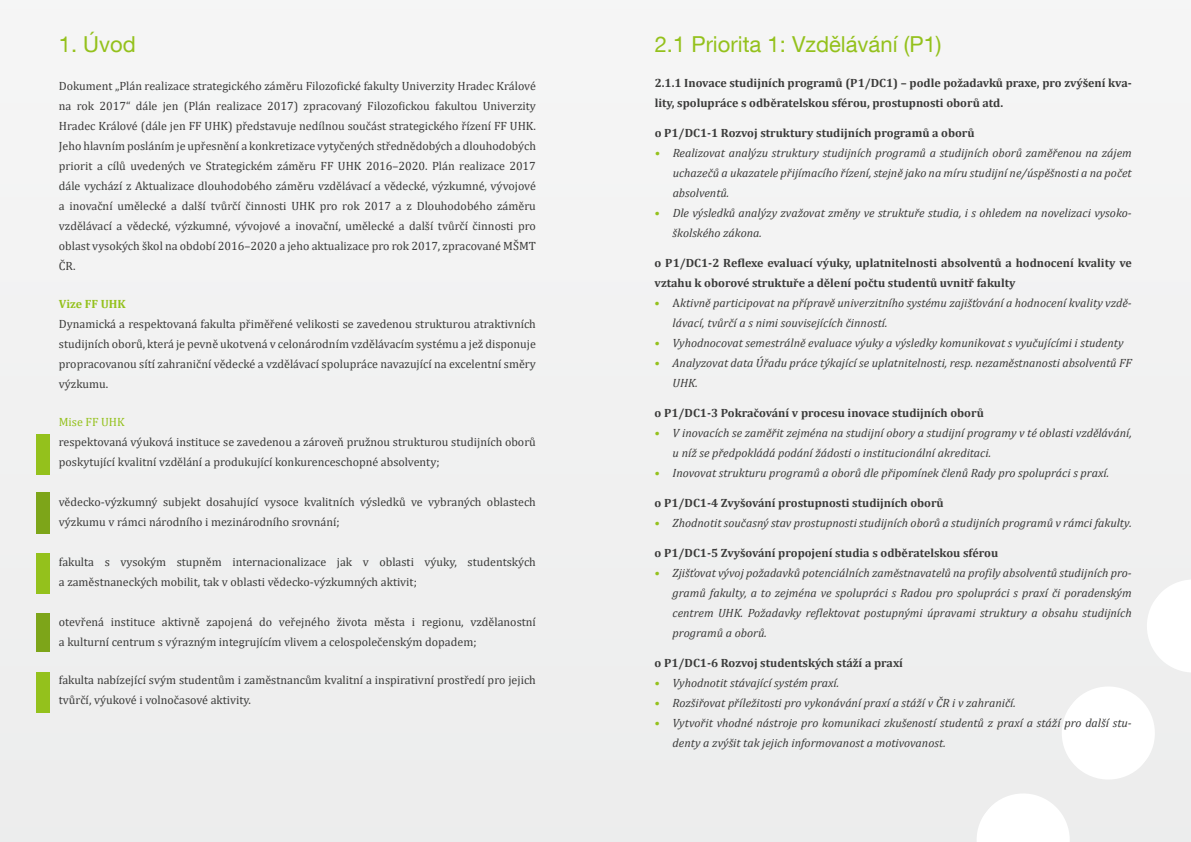
<style>
.page{position:relative;width:1191px;height:842px;background:#f1f1f1}
.page>*{position:absolute;margin:0;border:0;box-sizing:border-box;transform-origin:0 0}
.t1{font:22px "Helvetica Neue LT Com";color:#94c11c}
.t2{font:12px/20px "Cambria";color:#3b3b3a}
.t3{font:italic 12px/20px "Cambria";color:#3b3b3a}
.t4{font:700 12px/20px "Cambria";color:#3b3b3a}
.t5{font:700 12px "Cambria";color:#94c11c}
.t6{font:12px "Cambria";color:#94c11c}
.s1{color:#94c11c}
.s2{font-style:normal;color:#94c11c}
.s3{font-style:normal}
</style>
<div class="page">
<svg style="left:977px;top:580px;width:214px;height:262px"></svg>
<div style="left:36px;top:434px;width:14px;height:40px;background:#94c11c"></div>
<div style="left:36px;top:613px;width:14px;height:38px;background:#7da519"></div>
<div style="left:36px;top:493px;width:14px;height:41px;background:#7da519"></div>
<div style="left:36px;top:553px;width:14px;height:40px;background:#94c11c"></div>
<div style="left:36px;top:672px;width:14px;height:41px;background:#94c11c"></div>
<h1 class="t1" style="left:59px;top:30px;width:79px">1. Úvod</h1>
<p class="t2" style="left:59px;top:76px;width:478px;text-align:justify">Dokument „Plán realizace strategického záměru Filozofické fakulty Univerzity Hradec Králové na rok 2017“ dále jen (Plán realizace 2017) zpracovaný Filozofickou fakultou Univerzity Hradec Králové (dále jen FF UHK) představuje nedílnou součást strategického řízení FF UHK.<br>Jeho hlavním posláním je upřesnění a konkretizace vytyčených střednědobých a dlouhodobých priorit a cílů uvedených ve Strategickém záměru FF UHK 2016–2020. Plán realizace 2017 dále vychází z Aktualizace dlouhodobého záměru vzdělávací a vědecké, výzkumné, vývojové a inovační umělecké a další tvůrčí činnosti UHK pro rok 2017 a z Dlouhodobého záměru vzdělávací a vědecké, výzkumné, vývojové a inovační, umělecké a další tvůrčí činnosti pro oblast vysokých škol na období 2016–2020 a jeho aktualizace pro rok 2017, zpracované MŠMT ČR.</p>
<p class="t5" style="left:59px;top:295px;width:68px">Vize FF UHK</p>
<p class="t2" style="left:59px;top:314px;width:478px;text-align:justify">Dynamická a respektovaná fakulta přiměřené velikosti se zavedenou strukturou atraktivních studijních oborů, která je pevně ukotvená v celonárodním vzdělávacím systému a jež disponuje propracovanou sítí zahraniční vědecké a vzdělávací spolupráce navazující na excelentní směry výzkumu.</p>
<p class="t6" style="left:59px;top:415px;width:67px">Mise FF UHK</p>
<p class="t2" style="left:59px;top:432px;width:478px">respektovaná výuková instituce se zavedenou a zároveň pružnou strukturou studijních oborů poskytující kvalitní vzdělání a produkující konkurenceschopné absolventy;</p>
<p class="t2" style="left:59px;top:492px;width:478px">vědecko-výzkumný subjekt dosahující vysoce kvalitních výsledků ve vybraných oblastech výzkumu v rámci národního i mezinárodního srovnání;</p>
<p class="t2" style="left:59px;top:552px;width:478px">fakulta s vysokým stupněm internacionalizace jak v oblasti výuky, studentských a zaměstnaneckých mobilit, tak v oblasti vědecko-výzkumných aktivit;</p>
<p class="t2" style="left:59px;top:612px;width:478px">otevřená instituce aktivně zapojená do veřejného života města i regionu, vzdělanostní a kulturní centrum s výrazným integrujícím vlivem a celospolečenským dopadem;</p>
<p class="t2" style="left:59px;top:670px;width:478px">fakulta nabízející svým studentům i zaměstnancům kvalitní a inspirativní prostředí pro jejich tvůrčí, výukové i volnočasové aktivity.</p>
<h1 class="t1" style="left:654px;top:30px;width:288px">2.1 Priorita 1: Vzdělávání (P1)</h1>
<p class="t4" style="left:654px;top:72px;width:478px">2.1.1 Inovace studijních programů (P1/DC1) – podle požadavků praxe, pro zvýšení kva&shy;lity, spolupráce s odběratelskou sférou, prostupnosti oborů atd.</p>
<p class="t4" style="left:654px;top:122px;width:321px">o P1/DC1-1 Rozvoj struktury studijních programů a oborů</p>
<p class="t3" style="left:672px;top:142px;width:460px;text-align:justify;text-indent:-18px"><span class="s1">•</span> Realizovat analýzu struktury studijních programů a studijních oborů zaměřenou na zájem uchazečů a ukazatele přijímacího řízení, stejně jako na míru studijní ne/úspěšnosti a na počet absolventů.</p>
<p class="t3" style="left:672px;top:202px;width:460px;text-indent:-18px"><span class="s1">•</span> Dle výsledků analýzy zvažovat změny ve struktuře studia, i s ohledem na novelizaci vysoko&shy;školského zákona.</p>
<p class="t4" style="left:654px;top:252px;width:478px">o P1/DC1-2 Reflexe evaluací výuky, uplatnitelnosti absolventů a hodnocení kvality ve vztahu k oborové struktuře a dělení počtu studentů uvnitř fakulty</p>
<p class="t3" style="left:672px;top:292px;width:460px;text-indent:-18px"><span class="s2">•</span> <span class="s3">A</span>ktivně participovat na přípravě univerzitního systému zajišťování a hodnocení kvality vzdě&shy;lávací, tvůrčí a s nimi souvisejících činností.</p>
<p class="t3" style="left:654px;top:332px;width:470px"><span class="s1">•</span> Vyhodnocovat semestrálně evaluace výuky a výsledky komunikovat s vyučujícími i studenty</p>
<p class="t3" style="left:672px;top:352px;width:460px;text-indent:-18px"><span class="s1">•</span> Analyzovat data Úřadu práce týkající se uplatnitelnosti, resp. nezaměstnanosti absolventů FF<br>UHK.</p>
<p class="t4" style="left:654px;top:402px;width:331px">o P1/DC1-3 Pokračování v procesu inovace studijních oborů</p>
<p class="t3" style="left:672px;top:422px;width:460px;text-indent:-18px"><span class="s1">•</span> V inovacích se zaměřit zejména na studijní obory a studijní programy v té oblasti vzdělávání, u níž se předpokládá podání žádosti o institucionální akreditaci.</p>
<p class="t3" style="left:654px;top:462px;width:456px"><span class="s1">•</span> Inovovat strukturu programů a oborů dle připomínek členů Rady pro spolupráci s praxí.</p>
<p class="t4" style="left:654px;top:492px;width:291px">o P1/DC1-4 Zvyšování prostupnosti studijních oborů</p>
<p class="t3" style="left:654px;top:512px;width:478px"><span class="s1">•</span> Zhodnotit současný stav prostupnosti studijních oborů a studijních programů v rámci fakulty.</p>
<p class="t4" style="left:654px;top:542px;width:345px">o P1/DC1-5 Zvyšování propojení studia s odběratelskou sférou</p>
<p class="t3" style="left:672px;top:562px;width:460px;text-align:justify;text-indent:-18px"><span class="s1">•</span> Zjišťovat vývoj požadavků potenciálních zaměstnavatelů na profily absolventů studijních pro&shy;gramů fakulty, a to zejména ve spolupráci s Radou pro spolupráci s praxí či poradenským centrem UHK. Požadavky reflektovat postupnými úpravami struktury a obsahu studijních programů a oborů.</p>
<p class="t4" style="left:654px;top:652px;width:250px">o P1/DC1-6 Rozvoj studentských stáží a praxí</p>
<p class="t3" style="left:654px;top:672px;width:186px"><span class="s1">•</span> Vyhodnotit stávající systém praxí.</p>
<p class="t3" style="left:654px;top:692px;width:363px"><span class="s1">•</span> Rozšiřovat příležitosti pro vykonávání praxí a stáží v ČR i v zahraničí.</p>
<p class="t3" style="left:672px;top:712px;width:460px;text-indent:-18px"><span class="s1">•</span> Vytvořit vhodné nástroje pro komunikaci zkušeností studentů z praxí a stáží pro další stu&shy;denty a zvýšit tak jejich informovanost a motivovanost.</p>
</div>
